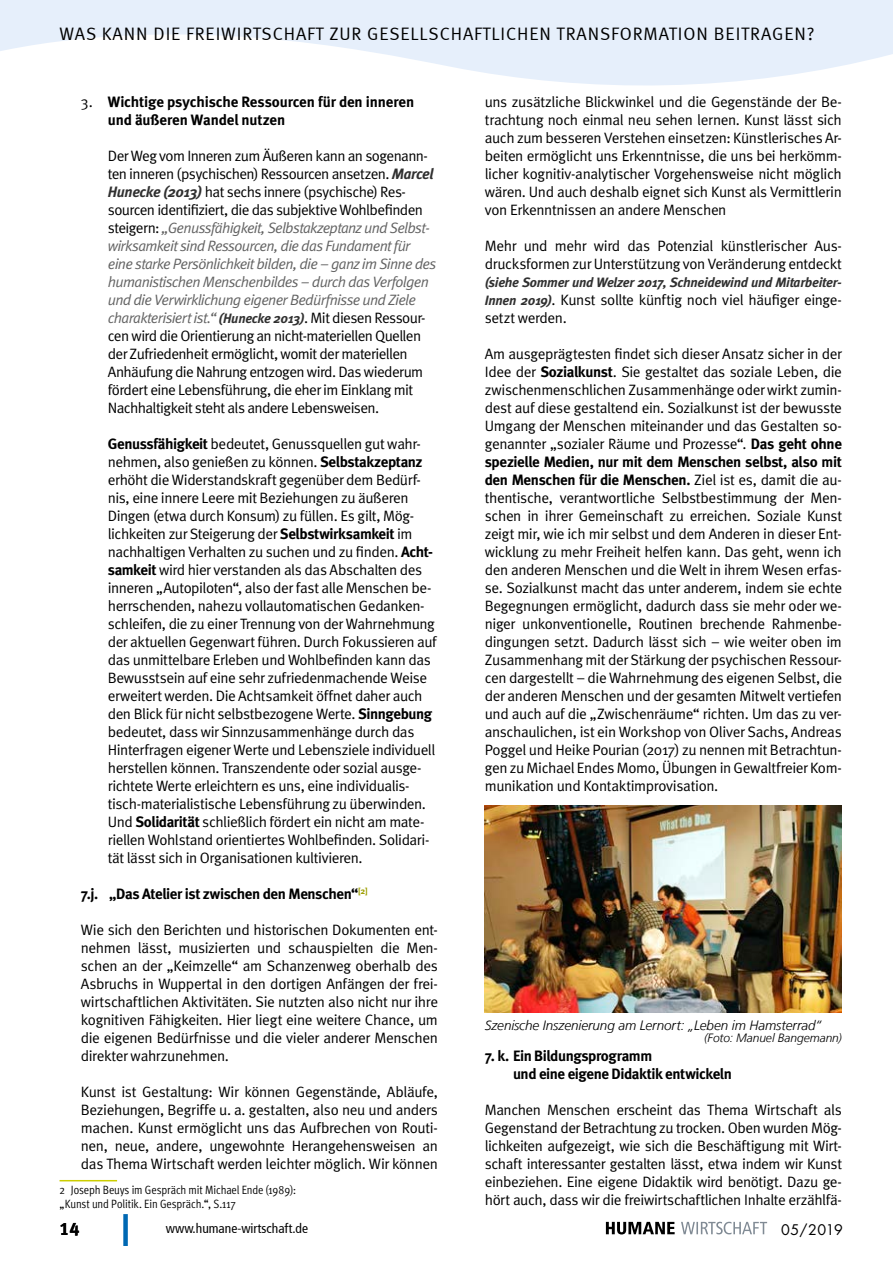
<style>
.page{position:relative;width:893px;height:1263px;background:#fff}
.page>*{position:absolute;margin:0;border:0;box-sizing:border-box;transform-origin:0 0}
.t1{font:18px "Meta Normal LF";letter-spacing:.05em;color:#000}
.t2{font:18px "Meta Bold LF";color:#000}
.Fließtext_Meta_Norma{font:15px/18px "Meta Normal";letter-spacing:-.03em;color:#000;text-align:justify}
.Fließtext_Meta_Norma-2{font:700 15px/18px "Meta";letter-spacing:-.02em;color:#000}
.t3{font:14.25px "Futura";letter-spacing:.005em;color:#000}
.Fließtext_Meta_Norma-3{font:italic 700 13.5px "Meta";letter-spacing:-.02em;color:#303030}
.Fließtext_Meta_Norma-4{font:italic 300 13.5px "Frutiger LT";letter-spacing:-.005em;color:#000}
.t4{font:condensed 13.5px "Frutiger 57";color:#000}
.Fußnote_enge_Zeile{font:12px/13.5px "Meta Cond Normal";letter-spacing:-.005em;color:#000}
.Fließtext_Meta_Norma-5{font:italic 300 12px "Frutiger LT";letter-spacing:-.005em;color:#000}
.s1{font-family:"Meta Normal";font-weight:400}
.s2{font-family:"Meta";font-weight:700;font-style:italic;color:#303030}
.s3{font-style:italic;color:#626262}
.s4{font-family:"Meta";font-weight:700;font-style:italic;font-size:13.5px;color:#303030}
.s5{font-family:"Meta";font-weight:700}
</style>
<div class="page">
<div style="left:123px;top:1214px;width:5px;height:32px;background:#0068b3"></div>
<svg style="left:606px;top:1222px;width:69px;height:12px"></svg>
<svg style="left:681px;top:1222px;width:86px;height:12px"></svg>
<hr style="left:60px;top:1180px;width:57px;height:1px;background:#cccd00">
<img style="left:485px;top:806px;width:357px;height:207px">
<svg style="left:0;top:0;width:893px;height:86px;fill:#e6effb"></svg>
<p class="t1" style="left:60px;top:24px;width:757px">WAS KANN DIE FREIWIRTSCHAFT ZUR GESELLSCHAFTLICHEN TRANSFORMATION BEITRAGEN?</p>
<p class="Fließtext_Meta_Norma-2" style="left:108px;top:93px;width:308px;text-indent:-27px"><span class="s1">3.</span> Wichtige psychische Ressourcen für den inneren und äußeren Wandel nutzen</p>
<p class="Fließtext_Meta_Norma" style="left:108px;top:147px;width:330px;text-align:left">Der Weg vom Inneren zum Äußeren kann an sogenann&shy;ten inneren (psychischen) Ressourcen ansetzen. <span class="s2">Marcel Hunecke (2013)</span> hat sechs innere (psychische) Res&shy;sourcen identifiziert, die das subjektive Wohlbefinden steigern: <span class="s3">„Genussfähigkeit, Selbstakzeptanz und Selbst&shy;wirksamkeit sind Ressourcen, die das Fundament für eine starke Persönlichkeit bilden, die – ganz im Sinne des humanistischen Menschenbildes – durch das Verfolgen und die Verwirklichung eigener Bedürfnisse und Ziele charakterisiert ist.“</span> <span class="s4">(Hunecke 2013)</span>. Mit diesen Ressour&shy;cen wird die Orientierung an nicht-materiellen Quellen der Zufriedenheit ermöglicht, womit der materiellen Anhäufung die Nahrung entzogen wird. Das wiederum fördert eine Lebensführung, die eher im Einklang mit Nachhaltigkeit steht als andere Lebensweisen.</p>
<p class="Fließtext_Meta_Norma" style="left:108px;top:435px;width:330px;text-align:left"><span class="s5">Genussfähigkeit</span> bedeutet, Genussquellen gut wahr&shy;nehmen, also genießen zu können. <span class="s5">Selbstakzeptanz </span>erhöht die Widerstandskraft gegenüber dem Bedürf&shy;nis, eine innere Leere mit Beziehungen zu äußeren Dingen (etwa durch Konsum) zu füllen. Es gilt, Mög&shy;lichkeiten zur Steigerung der <span class="s5">Selbstwirksamkeit</span> im nachhaltigen Verhalten zu suchen und zu finden. <span class="s5">Acht&shy;samkeit</span> wird hier verstanden als das Abschalten des inneren „Autopiloten“, also der fast alle Menschen be&shy;herrschenden, nahezu vollautomatischen Gedanken&shy;schleifen, die zu einer Trennung von der Wahrnehmung der aktuellen Gegenwart führen. Durch Fokussieren auf das unmittelbare Erleben und Wohlbefinden kann das Bewusstsein auf eine sehr zufriedenmachende Weise erweitert werden. Die Achtsamkeit öffnet daher auch den Blick für nicht selbstbezogene Werte. <span class="s5">Sinngebung </span>bedeutet, dass wir Sinnzusammenhänge durch das Hinterfragen eigener Werte und Lebensziele individuell herstellen können. Transzendente oder sozial ausge&shy;richtete Werte erleichtern es uns, eine individualis&shy;tisch-materialistische Lebensführung zu überwinden.<br>Und <span class="s5">Solidarität</span> schließlich fördert ein nicht am mate&shy;riellen Wohlstand orientiertes Wohlbefinden. Solidari&shy;tät lässt sich in Organisationen kultivieren.</p>
<p class="Fließtext_Meta_Norma-2" style="left:81px;top:885px;width:288px">7.j. „Das Atelier ist zwischen den Menschen“<sup>[2]</sup></p>
<p class="Fließtext_Meta_Norma" style="left:81px;top:921px;width:359px">Wie sich den Berichten und historischen Dokumenten ent&shy;nehmen lässt, musizierten und schauspielten die Men&shy;schen an der „Keimzelle“ am Schanzenweg oberhalb des Asbruchs in Wuppertal in den dortigen Anfängen der frei&shy;wirtschaftlichen Aktivitäten. Sie nutzten also nicht nur ihre kognitiven Fähigkeiten. Hier liegt eine weitere Chance, um die eigenen Bedürfnisse und die vieler anderer Menschen direkter wahrzunehmen.</p>
<p class="Fließtext_Meta_Norma" style="left:81px;top:1083px;width:359px">Kunst ist Gestaltung: Wir können Gegenstände, Abläufe, Beziehungen, Begriffe u. a. gestalten, also neu und anders machen. Kunst ermöglicht uns das Aufbrechen von Routi&shy;nen, neue, andere, ungewohnte Herangehensweisen an das Thema Wirtschaft werden leichter möglich. Wir können</p>
<p class="Fußnote_enge_Zeile" style="left:60px;top:1183px;width:238px">2 Joseph Beuys im Gespräch mit Michael Ende (1989): „Kunst und Politik. Ein Gespräch.“, S.117</p>
<p class="Fließtext_Meta_Norma" style="left:485px;top:93px;width:359px">uns zusätzliche Blickwinkel und die Gegenstände der Be&shy;trachtung noch einmal neu sehen lernen. Kunst lässt sich auch zum besseren Verstehen einsetzen: Künstlerisches Ar&shy;beiten ermöglicht uns Erkenntnisse, die uns bei herkömm&shy;licher kognitiv-analytischer Vorgehensweise nicht möglich wären. Und auch deshalb eignet sich Kunst als Vermittlerin von Erkenntnissen an andere Menschen</p>
<p class="Fließtext_Meta_Norma" style="left:485px;top:237px;width:359px">Mehr und mehr wird das Potenzial künstlerischer Aus&shy;drucksformen zur Unterstützung von Veränderung entdeckt</p>
<p class="Fließtext_Meta_Norma-3" style="left:485px;top:275px;width:359px">(siehe Sommer und Welzer 2017, Schneidewind und Mitarbeiter-</p>
<p class="Fließtext_Meta_Norma" style="left:485px;top:291px;width:359px"><span class="s4">Innen 2019)</span>. Kunst sollte künftig noch viel häufiger einge&shy;setzt werden.</p>
<p class="Fließtext_Meta_Norma" style="left:485px;top:345px;width:359px">Am ausgeprägtesten findet sich dieser Ansatz sicher in der Idee der <span class="s5">Sozialkunst</span>. Sie gestaltet das soziale Leben, die zwischenmenschlichen Zusammenhänge oder wirkt zumin&shy;dest auf diese gestaltend ein. Sozialkunst ist der bewusste Umgang der Menschen miteinander und das Gestalten so&shy;genannter „sozialer Räume und Prozesse“. <span class="s5">Das geht ohne spezielle Medien, nur mit dem Menschen selbst, also mit den Menschen für die Menschen.</span> Ziel ist es, damit die au&shy;thentische, verantwortliche Selbstbestimmung der Men&shy;schen in ihrer Gemeinschaft zu erreichen. Soziale Kunst zeigt mir, wie ich mir selbst und dem Anderen in dieser Ent&shy;wicklung zu mehr Freiheit helfen kann. Das geht, wenn ich den anderen Menschen und die Welt in ihrem Wesen erfas&shy;se. Sozialkunst macht das unter anderem, indem sie echte Begegnungen ermöglicht, dadurch dass sie mehr oder we&shy;niger unkonventionelle, Routinen brechende Rahmenbe&shy;dingungen setzt. Dadurch lässt sich – wie weiter oben im Zusammenhang mit der Stärkung der psychischen Ressour&shy;cen dargestellt – die Wahrnehmung des eigenen Selbst, die der anderen Menschen und der gesamten Mitwelt vertiefen und auch auf die „Zwischenräume“ richten. Um das zu ver&shy;anschaulichen, ist ein Workshop von Oliver Sachs, Andreas Poggel und Heike Pourian (2017) zu nennen mit Betrachtun&shy;gen zu Michael Endes Momo, Übungen in Gewaltfreier Kom&shy;munikation und Kontaktimprovisation.</p>
<p class="Fließtext_Meta_Norma-4" style="left:485px;top:1018px;width:338px">Szenische Inszenierung am Lernort: „Leben im Hamsterrad“</p>
<p class="Fließtext_Meta_Norma-5" style="left:704px;top:1031px;width:139px">(Foto: Manuel Bangemann)</p>
<p class="Fließtext_Meta_Norma-2" style="left:485px;top:1047px;width:169px">7. k. Ein Bildungsprogramm</p>
<p class="Fließtext_Meta_Norma-2" style="left:513px;top:1065px;width:220px">und eine eigene Didaktik entwickeln</p>
<p class="Fließtext_Meta_Norma" style="left:485px;top:1101px;width:359px">Manchen Menschen erscheint das Thema Wirtschaft als Gegenstand der Betrachtung zu trocken. Oben wurden Mög&shy;lichkeiten aufgezeigt, wie sich die Beschäftigung mit Wirt&shy;schaft interessanter gestalten lässt, etwa indem wir Kunst einbeziehen. Eine eigene Didaktik wird benötigt. Dazu ge&shy;hört auch, dass wir die freiwirtschaftlichen Inhalte erzählfä-</p>
<p class="t2" style="left:60px;top:1218px;width:22px">14</p>
<p class="t4" style="left:166px;top:1220px;width:144px">www.humane-wirtschaft.de</p>
<p class="t3" style="left:781px;top:1220px;width:63px">05/2019</p>
</div>
